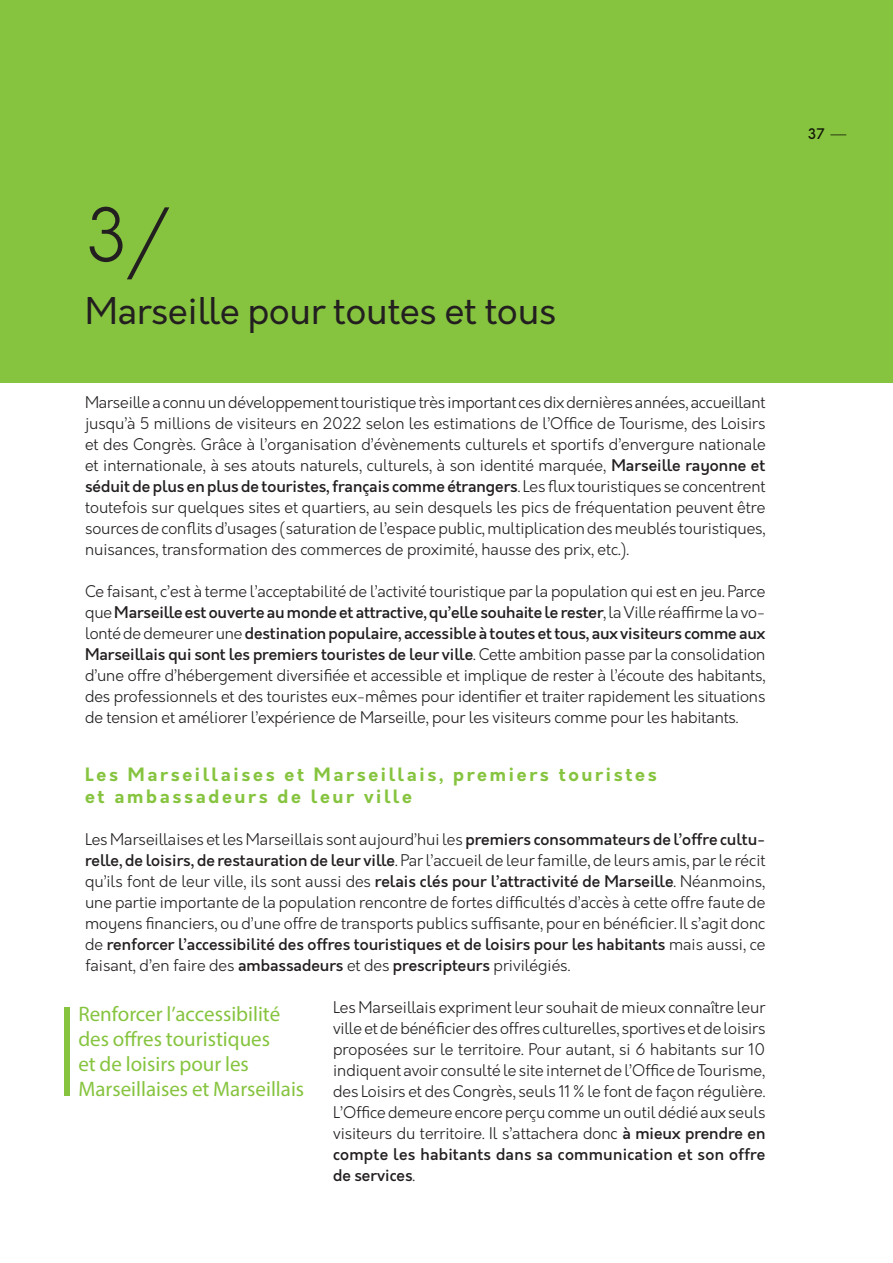
<style>
.page{position:relative;width:893px;height:1263px;background:#fff}
.page>*{position:absolute;margin:0;border:0;box-sizing:border-box;transform-origin:0 0}
.Numéro_de_partie{font:300 72px "Orkney";color:#231f20}
.Titre_de_partie{font:36px "Orkney";color:#231f20}
.justifié_C_J_2{font:21px/24.8px "Myriad Pro";color:#86c43f}
.Titre_secondaire{font:700 18px/21.8px "Orkney";letter-spacing:.15em;color:#86c43f}
.justifié_C_J_2-2{font:300 15.75px/21px "Orkney";color:#231f20;text-align:justify}
.t1{font:500 14.25px "Orkney";color:#231f20}
.s1{font-weight:500}
.s2{font-weight:300;font-size:15.75px}
</style>
<div class="page">
<div style="left:0;top:0;width:893px;height:383px;background:#86c43f"></div>
<div style="left:64px;top:1007px;width:6px;height:89px;background:#86c43f"></div>
<p class="Numéro_de_partie" style="left:85px;top:189px;width:86px">3/</p>
<p class="Titre_de_partie" style="left:85px;top:288px;width:473px">Marseille pour toutes et tous</p>
<p class="justifié_C_J_2-2" style="left:85px;top:392px;width:682px">Marseille a connu un développement touristique très important ces dix dernières années, accueillant jusqu’à 5 millions de visiteurs en 2022 selon les estimations de l’Office de Tourisme, des Loisirs et des Congrès. Grâce à l’organisation d’évènements culturels et sportifs d’envergure nationale et internationale, à ses atouts naturels, culturels, à son identité marquée, <span class="s1">Marseille rayonne et séduit de plus en plus de touristes, français comme étrangers</span>. Les flux touristiques se concentrent toutefois sur quelques sites et quartiers, au sein desquels les pics de fréquentation peuvent être sources de conflits d’usages (saturation de l’espace public, multiplication des meublés touristiques, nuisances, transformation des commerces de proximité, hausse des prix, etc.).</p>
<p class="justifié_C_J_2-2" style="left:85px;top:581px;width:682px">Ce faisant, c’est à terme l’acceptabilité de l’activité touristique par la population qui est en jeu. Parce que <span class="s1">Marseille est ouverte au monde et attractive, qu’elle souhaite le rester</span>, la Ville réaffirme la vo&shy;lonté de demeurer une <span class="s1">destination populaire, accessible à toutes et tous, aux visiteurs comme aux Marseillais qui sont les premiers touristes de leur ville</span>. Cette ambition passe par la consolidation d’une offre d’hébergement diversifiée et accessible et implique de rester à l’écoute des habitants, des professionnels et des touristes eux-mêmes pour identifier et traiter rapidement les situations de tension et améliorer l’expérience de Marseille, pour les visiteurs comme pour les habitants.</p>
<p class="Titre_secondaire" style="left:85px;top:764px;width:573px">Les Marseillaises et Marseillais, premiers touristes et ambassadeurs de leur ville</p>
<p class="justifié_C_J_2-2" style="left:85px;top:829px;width:682px">Les Marseillaises et les Marseillais sont aujourd’hui les <span class="s1">premiers consommateurs de l’offre cultu&shy;relle, de loisirs, de restauration de leur ville</span>. Par l’accueil de leur famille, de leurs amis, par le récit qu’ils font de leur ville, ils sont aussi des <span class="s1">relais clés pour l’attractivité de Marseille</span>. Néanmoins, une partie importante de la population rencontre de fortes difficultés d’accès à cette offre faute de moyens financiers, ou d’une offre de transports publics suffisante, pour en bénéficier. Il s’agit donc de <span class="s1">renforcer l’accessibilité des offres touristiques et de loisirs pour les habitants</span> mais aussi, ce faisant, d’en faire des <span class="s1">ambassadeurs</span> et des <span class="s1">prescripteurs</span> privilégiés.</p>
<p class="justifié_C_J_2-2" style="left:333px;top:997px;width:434px">Les Marseillais expriment leur souhait de mieux connaître leur ville et de bénéficier des offres culturelles, sportives et de loisirs proposées sur le territoire. Pour autant, si 6 habitants sur 10 indiquent avoir consulté le site internet de l’Office de Tourisme, des Loisirs et des Congrès, seuls 11 % le font de façon régulière.<br>L’Office demeure encore perçu comme un outil dédié aux seuls visiteurs du territoire. Il s’attachera donc <span class="s1">à mieux prendre en compte les habitants dans sa communication et son offre de services</span>.</p>
<p class="justifié_C_J_2" style="left:78px;top:1002px;width:227px">Renforcer l’accessibilité des offres touristiques<br>et de loisirs pour les<br>Marseillaises et Marseillais</p>
<p class="t1" style="left:808px;top:125px;width:40px">37 <span class="s2">—</span></p>
</div>
